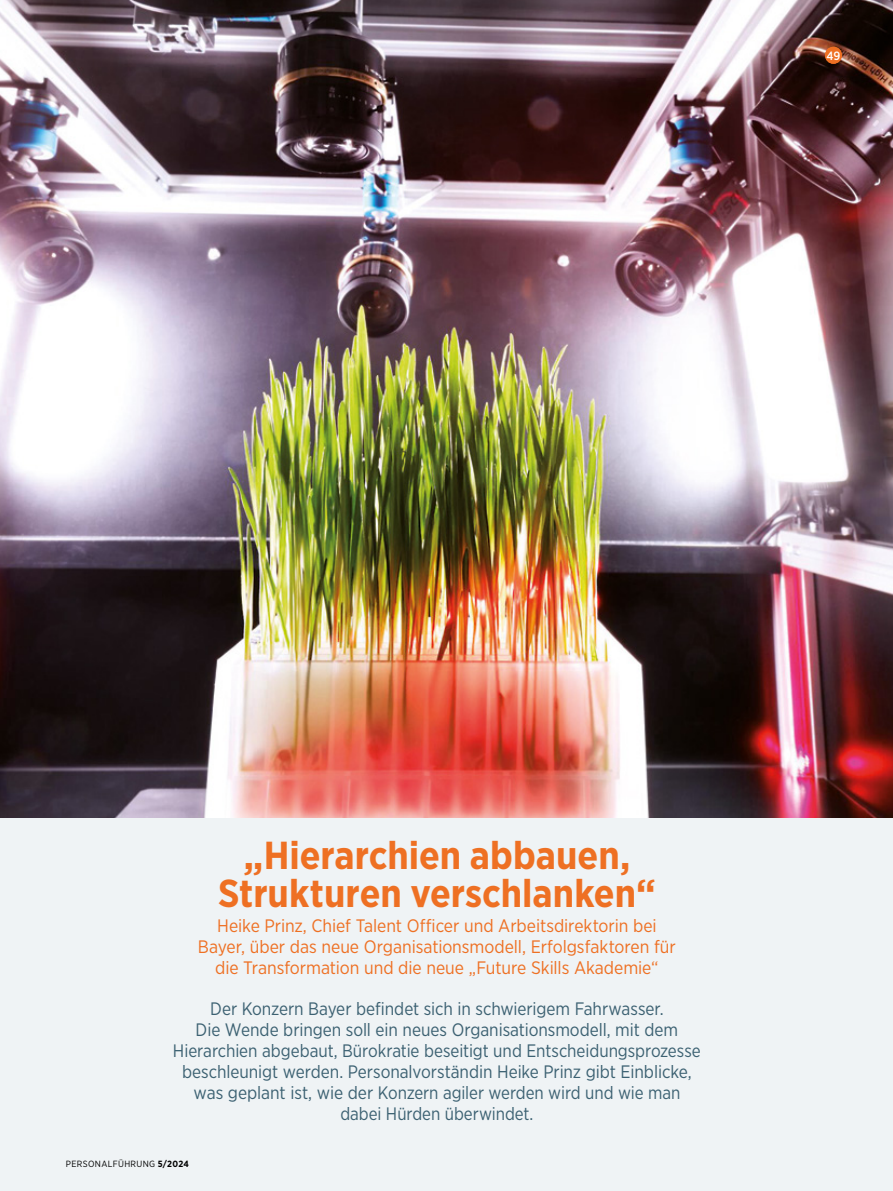
<style>
.page{position:relative;width:893px;height:1191px;background:#fff}
.page>*{position:absolute;margin:0;border:0;box-sizing:border-box;transform-origin:0 0}
.t1{font:700 39px/37.5px "Gotham Narrow";color:#ee7023;text-align:center}
.t2{font:18px/21px "Gotham Narrow";letter-spacing:-.005em;color:#3c6172;text-align:center}
.t3{font:18px/21px "Gotham Narrow";letter-spacing:-.005em;color:#ee7023;text-align:center}
.t4{font:500 12px "Gotham Narrow";color:#fff}
.t5{font:9px "Gotham Narrow";letter-spacing:.04em;color:#000}
.s1{font-weight:700}
</style>
<div class="page">
<img style="left:1px;top:0;width:892px;height:819px">
<div style="left:0;top:819px;width:893px;height:372px;background:#eff3f5"></div>
<img style="left:0;top:0;width:1px;height:1191px">
<div style="left:825px;top:47px;width:17px;height:17px;background:#ee7023;border-radius:50%"></div>
<p class="t4" style="left:826px;top:48px;width:15px">49</p>
<h1 class="t1" style="left:218px;top:836px;width:439px">„Hierarchien abbauen,<br>Strukturen verschlanken“</h1>
<p class="t3" style="left:198px;top:915px;width:479px">Heike Prinz, Chief Talent Officer und Arbeitsdirektorin bei<br>Bayer, über das neue Organisationsmodell, Erfolgsfaktoren für die Transformation und die neue „Future Skills Akademie“</p>
<p class="t2" style="left:173px;top:997px;width:529px">Der Konzern Bayer befindet sich in schwierigem Fahrwasser.<br>Die Wende bringen soll ein neues Organisationsmodell, mit dem Hierarchien abgebaut, Bürokratie beseitigt und Entscheidungsprozesse beschleunigt werden. Personalvorständin Heike Prinz gibt Einblicke, was geplant ist, wie der Konzern agiler werden wird und wie man dabei Hürden überwindet.</p>
<p class="t5" style="left:66px;top:1157px;width:124px">PERSONALFÜHRUNG <span class="s1">5/2024</span></p>
</div>
